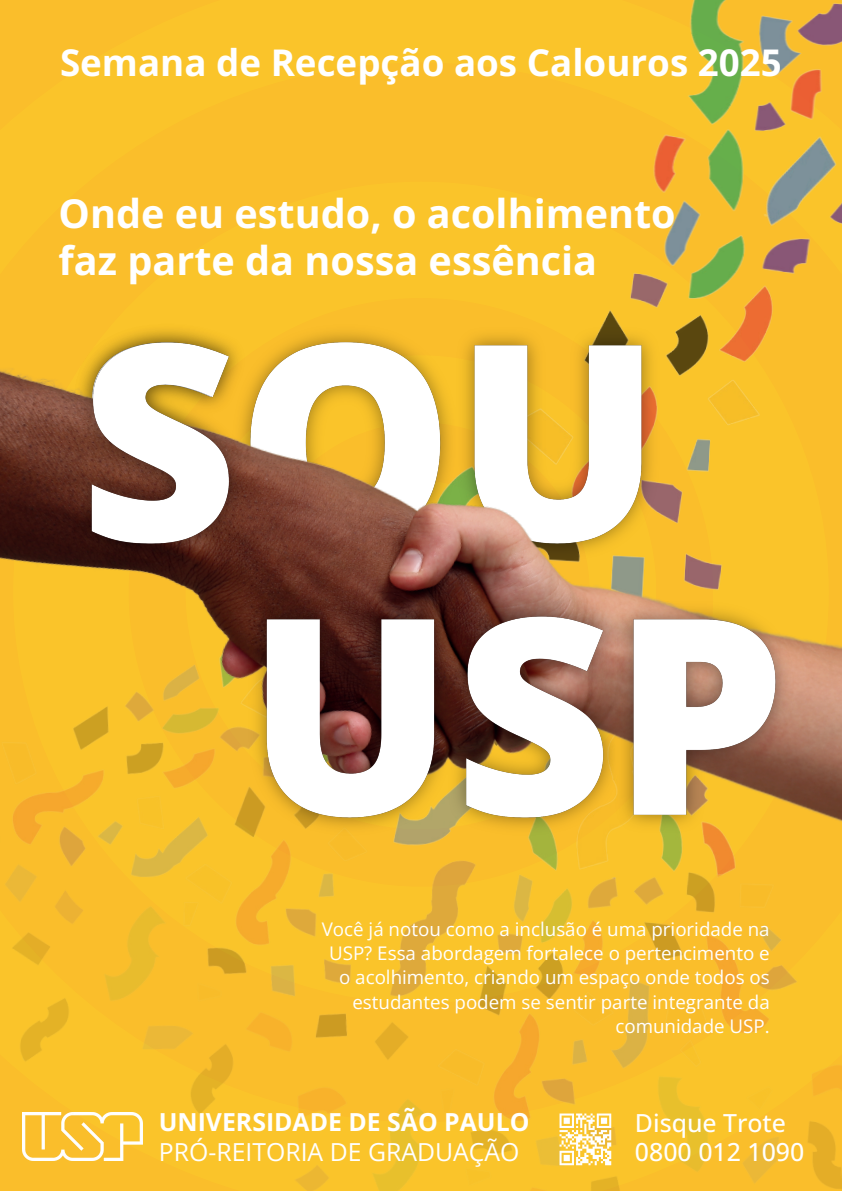
<style>
.page{position:relative;width:842px;height:1191px;background:#fff}
.page>*{position:absolute;margin:0;border:0;box-sizing:border-box;transform-origin:0 0}
.t1{font:700 39.6px/46.7px "Open Sans";color:#fff}
.t2{font:700 36.8px "Open Sans";color:#fff}
.t3{font:500 24.9px/29.7px "Open Sans";color:#fff}
.t4{font:24.8px "Open Sans";color:#fff}
.t5{font:700 24.8px "Open Sans";color:#fff}
.t6{font:18.8px/24.4px "Open Sans";color:#fff;text-align:right}
</style>
<div class="page">
<div style="left:0;top:0;width:842px;height:1190px;background:#fabe2b"></div>
<img style="left:20px;top:998px;width:822px;height:192px">
<img style="left:653px;top:0;width:189px;height:186px">
<img style="left:0;top:186px;width:842px;height:812px">
<img style="left:61px;top:248px;width:197px;height:373px">
<img style="left:237px;top:522px;width:569px;height:373px">
<img style="left:23px;top:1111px;width:119px;height:49px">
<img style="left:551px;top:1105px;width:68px;height:68px">
<img style="left:750px;top:118px;width:92px;height:123px">
<h2 class="t2" style="left:60px;top:36px;width:723px">Semana de Recepção aos Calouros 2025</h2>
<h1 class="t1" style="left:59px;top:190px;width:619px">Onde eu estudo, o acolhimento faz parte da nossa essência</h1>
<p class="t6" style="left:322px;top:916px;width:449px">Você já notou como a inclusão é uma prioridade na USP? Essa abordagem fortalece o pertencimento e o acolhimento, criando um espaço onde todos os estudantes podem se sentir parte integrante da comunidade USP.</p>
<h3 class="t5" style="left:159px;top:1104px;width:372px">UNIVERSIDADE DE SÃO PAULO</h3>
<h3 class="t4" style="left:159px;top:1134px;width:362px">PRÓ-REITORIA DE GRADUAÇÃO</h3>
<h3 class="t3" style="left:635px;top:1106px;width:171px">Disque Trote<br>0800 012 1090</h3>
</div>
